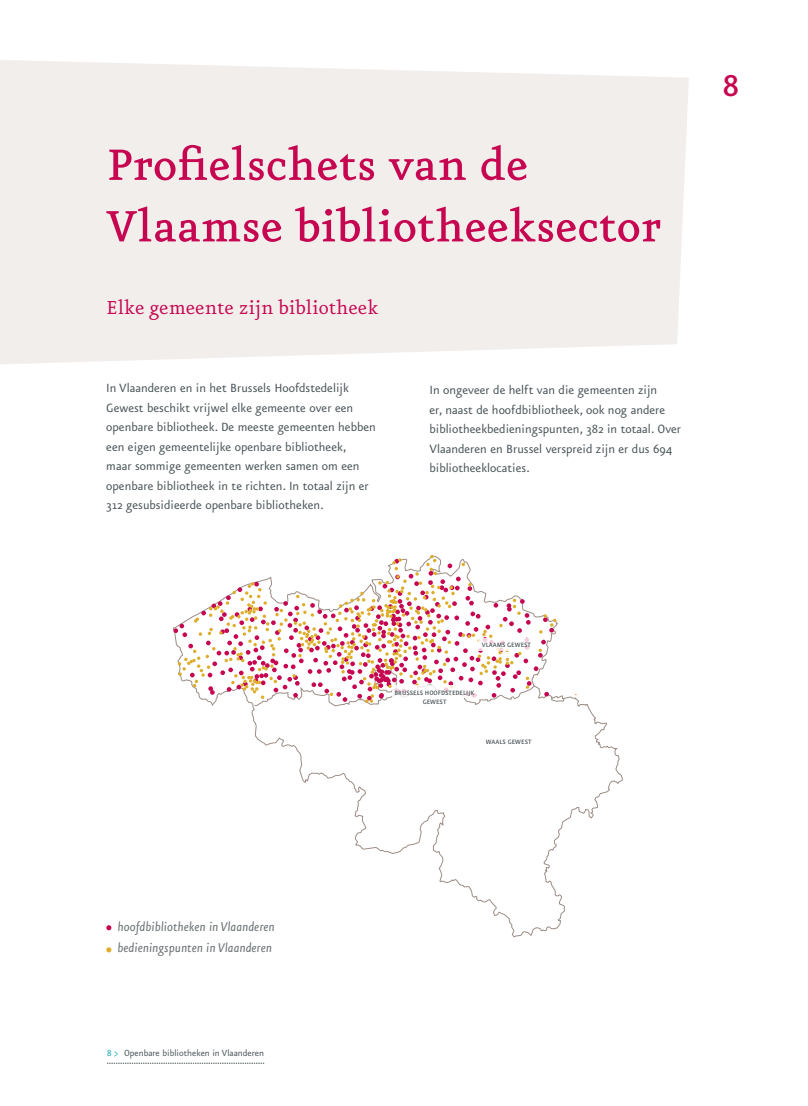
<style>
.page{position:relative;width:808px;height:1106px;background:#fff}
.page>*{position:absolute;margin:0;border:0;box-sizing:border-box;transform-origin:0 0}
.t1{font:500 52.5px "Eureka";color:#c60651}
.t2{font:500 36px "Eureka Sans";color:#c60651}
.t3{font:22.5px "Eureka";color:#c60651}
.t4{font:italic 15px "Eureka Sans";color:#6a7174}
.t5{font:14.25px/19.5px "Eureka Sans";color:#485357}
.t6{font:10.5px "Eureka Sans";color:#485357}
.t7{font:7.5px/9px "Eureka Sans Medium Caps";color:#485357;text-align:center}
.s1{font-family:"Eureka";color:#00a0af}
</style>
<div class="page">
<div style="left:0;top:60px;width:689px;height:304px;background:#f2eeec"></div>
<svg style="left:172px;top:627px;width:451px;height:310px"></svg>
<svg style="left:574px;top:692px;width:4px;height:4px"></svg>
<svg style="left:173px;top:555px;width:392px;height:151px"></svg>
<svg style="left:478px;top:638px;width:56px;height:12px"></svg>
<svg style="left:392px;top:685px;width:84px;height:12px"></svg>
<svg style="left:106px;top:925px;width:5px;height:5px"></svg>
<svg style="left:106px;top:947px;width:5px;height:5px"></svg>
<svg style="left:107px;top:1063px;width:157px;height:1px"></svg>
<p class="t1" style="left:106px;top:141px;width:423px">Profielschets van de</p>
<p class="t1" style="left:106px;top:202px;width:557px">Vlaamse bibliotheeksector</p>
<p class="t3" style="left:106px;top:298px;width:273px">Elke gemeente zijn bibliotheek</p>
<p class="t5" style="left:106px;top:379px;width:271px">In Vlaanderen en in het Brussels Hoofdstedelijk Gewest beschikt vrijwel elke gemeente over een openbare bibliotheek. De meeste gemeenten hebben een eigen gemeentelijke openbare bibliotheek,<br>maar sommige gemeenten werken samen om een openbare bibliotheek in te richten. In totaal zijn er 312 gesubsidieerde openbare bibliotheken.</p>
<p class="t5" style="left:429px;top:381px;width:253px">In ongeveer de helft van die gemeenten zijn<br>er, naast de hoofdbibliotheek, ook nog andere bibliotheekbedieningspunten, 382 in totaal. Over Vlaanderen en Brussel verspreid zijn er dus 694 bibliotheeklocaties.</p>
<h2 class="t2" style="left:723px;top:68px;width:18px">8</h2>
<p class="t7" style="left:482px;top:641px;width:51px">VLAAMS GEWEST</p>
<p class="t7" style="left:394px;top:688px;width:82px">BRUSSELS HOOFDSTEDELIJK<br>GEWEST</p>
<p class="t7" style="left:486px;top:737px;width:47px">WAALS GEWEST</p>
<p class="t4" style="left:118px;top:919px;width:159px">hoofdbibliotheken in Vlaanderen</p>
<p class="t4" style="left:118px;top:940px;width:156px">bedieningspunten in Vlaanderen</p>
<p class="t6" style="left:107px;top:1048px;width:158px"><span class="s1">8 &gt;</span> Openbare bibliotheken in Vlaanderen</p>
</div>
